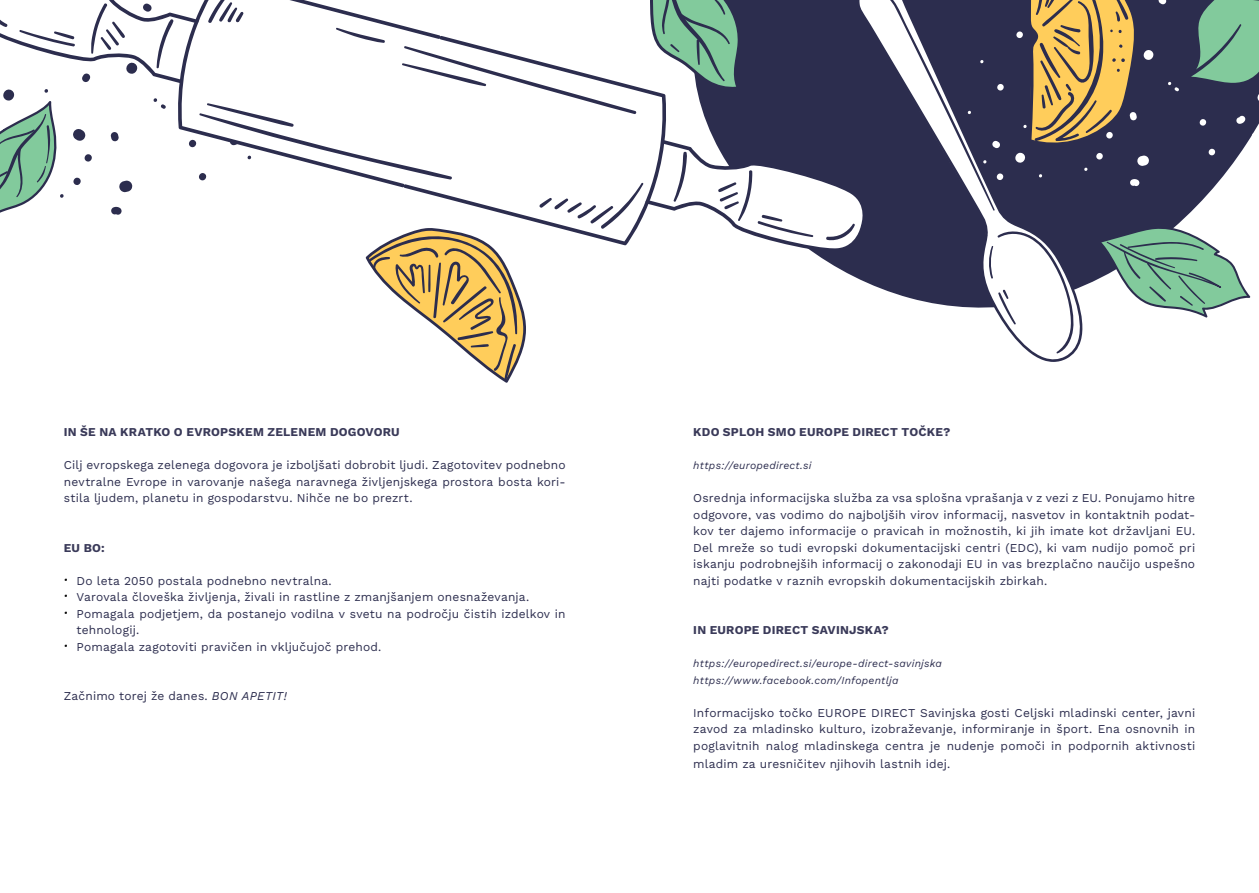
<style>
.page{position:relative;width:1259px;height:893px;background:#fff}
.page>*{position:absolute;margin:0;border:0;box-sizing:border-box;transform-origin:0 0}
.t1{font:12px/16.5px "Work Sans";letter-spacing:.015em;color:#2c2d4e;text-align:justify}
.t2{font:700 12px "Work Sans";letter-spacing:.02em;color:#3a3a59}
.t3{font:italic 10.5px/16.5px "Work Sans";letter-spacing:.025em;color:#2c2d4e}
.s1{font-style:italic;font-size:18px;color:#000}
.s2{font-style:italic}
</style>
<div class="page">
<svg style="left:0;top:0;width:1259px;height:383px"></svg>
<p class="t2" style="left:64px;top:423px;width:337px">IN ŠE NA KRATKO O EVROPSKEM ZELENEM DOGOVORU</p>
<p class="t1" style="left:64px;top:457px;width:503px">Cilj evropskega zelenega dogovora je izboljšati dobrobit ljudi. Zagotovitev podnebno nevtralne Evrope in varovanje našega naravnega življenjskega prostora bosta kori&shy;stila ljudem, planetu in gospodarstvu. Nihče ne bo prezrt.</p>
<p class="t2" style="left:64px;top:539px;width:42px">EU BO:</p>
<p class="t1" style="left:64px;top:572px;width:269px"><span class="s1">ψ</span> Do leta 2050 postala podnebno nevtralna.</p>
<p class="t1" style="left:64px;top:589px;width:467px"><span class="s1">ψ</span> Varovala človeška življenja, živali in rastline z zmanjšanjem onesnaževanja.</p>
<p class="t1" style="left:64px;top:605px;width:503px"><span class="s1">ψ</span> Pomagala podjetjem, da postanejo vodilna v svetu na področju čistih izdelkov in</p>
<p class="t1" style="left:77px;top:622px;width:64px">tehnologij.</p>
<p class="t1" style="left:64px;top:638px;width:319px"><span class="s1">ψ</span> Pomagala zagotoviti pravičen in vključujoč prehod.</p>
<p class="t1" style="left:64px;top:688px;width:225px">Začnimo torej že danes. <span class="s2">BON APETIT!</span></p>
<p class="t2" style="left:693px;top:423px;width:259px">KDO SPLOH SMO EUROPE DIRECT TOČKE?</p>
<p class="t3" style="left:693px;top:457px;width:120px">https://europedirect.si</p>
<p class="t1" style="left:693px;top:490px;width:503px">Osrednja informacijska služba za vsa splošna vprašanja v z vezi z EU. Ponujamo hitre odgovore, vas vodimo do najboljših virov informacij, nasvetov in kontaktnih podat&shy;kov ter dajemo informacije o pravicah in možnostih, ki jih imate kot državljani EU.<br>Del mreže so tudi evropski dokumentacijski centri (EDC), ki vam nudijo pomoč pri iskanju podrobnejših informacij o zakonodaji EU in vas brezplačno naučijo uspešno najti podatke v raznih evropskih dokumentacijskih zbirkah.</p>
<p class="t2" style="left:693px;top:621px;width:197px">IN EUROPE DIRECT SAVINJSKA?</p>
<p class="t3" style="left:693px;top:655px;width:250px">https://europedirect.si/europe-direct-savinjska https://www.facebook.com/Infopentlja</p>
<p class="t1" style="left:693px;top:704px;width:503px">Informacijsko točko EUROPE DIRECT Savinjska gosti Celjski mladinski center, javni zavod za mladinsko kulturo, izobraževanje, informiranje in šport. Ena osnovnih in poglavitnih nalog mladinskega centra je nudenje pomoči in podpornih aktivnosti</p>
<p class="t1" style="left:693px;top:755px;width:258px">mladim za uresničitev njihovih lastnih idej.</p>
</div>
